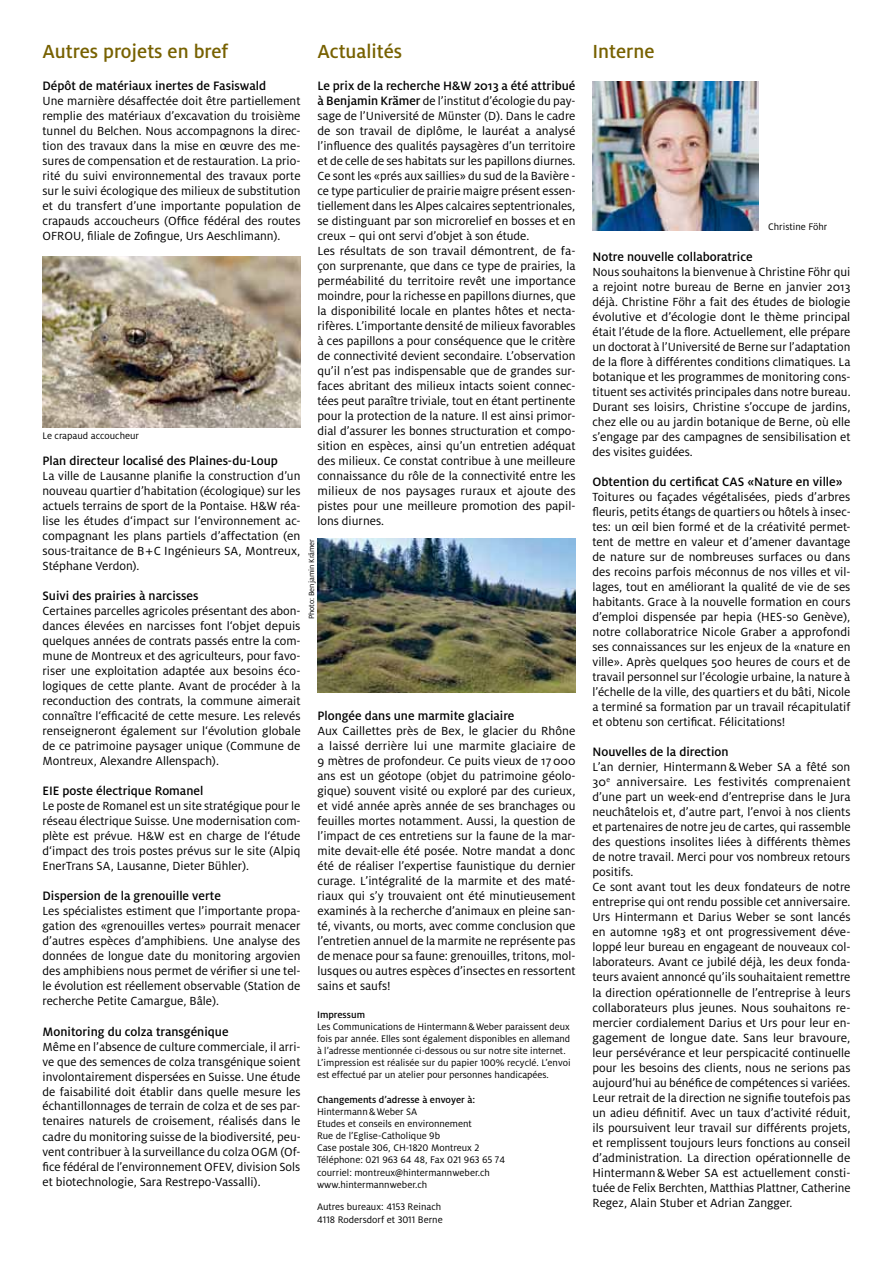
<style>
.page{position:relative;width:893px;height:1263px;background:#fff}
.page>*{position:absolute;margin:0;border:0;box-sizing:border-box;transform-origin:0 0}
.t1{font:500 21px "Milo";color:#776100}
.t2{font:500 13.5px "Milo";color:#000}
.t3{font:13.05px/15px "Milo";color:#000;text-align:justify}
.t4{font:10.5px/12.1px "Milo LF";color:#000}
.t5{font:500 10.5px "Milo LF";color:#000}
.t6{font:8.25px "Milo";color:#000}
.s1{font-weight:500;font-size:13.5px}
</style>
<div class="page">
<img style="left:43px;top:256px;width:257px;height:171px">
<img style="left:317px;top:538px;width:258px;height:154px">
<img style="left:592px;top:81px;width:167px;height:150px">
<h1 class="t1" style="left:43px;top:39px;width:187px">Autres projets en bref</h1>
<p class="t2" style="left:43px;top:78px;width:225px">Dépôt de matériaux inertes de Fasiswald</p>
<p class="t3" style="left:43px;top:94px;width:260px">Une marnière désaffectée doit être partiellement remplie des matériaux d’excavation du troisième tunnel du Belchen. Nous accompagnons la direc&shy;tion des travaux dans la mise en œuvre des me&shy;sures de compensation et de restauration. La prio&shy;rité du suivi environnemental des travaux porte sur le suivi écologique des milieux de substitution et du transfert d’une importante population de crapauds accoucheurs (Office fédéral des routes OFROU, filiale de Zofingue, Urs Aeschlimann).</p>
<p class="t4" style="left:43px;top:430px;width:98px">Le crapaud accoucheur</p>
<p class="t2" style="left:43px;top:453px;width:237px">Plan directeur localisé des Plaines-du-Loup</p>
<p class="t3" style="left:43px;top:469px;width:260px">La ville de Lausanne planifie la construction d’un nouveau quartier d’habitation (écologique) sur les actuels terrains de sport de la Pontaise. H&amp;W réa&shy;lise les études d‘impact sur l‘environnement ac&shy;compagnant les plans partiels d’affectation (en sous-traitance de B+C Ingénieurs SA, Montreux, Stéphane Verdon).</p>
<p class="t2" style="left:43px;top:588px;width:157px">Suivi des prairies à narcisses</p>
<p class="t3" style="left:43px;top:604px;width:260px">Certaines parcelles agricoles présentant des abon&shy;dances élevées en narcisses font l‘objet depuis quelques années de contrats passés entre la com&shy;mune de Montreux et des agriculteurs, pour favo&shy;riser une exploitation adaptée aux besoins éco&shy;logiques de cette plante. Avant de procéder à la reconduction des contrats, la commune aimerait connaître l‘efficacité de cette mesure. Les relevés renseigneront également sur l‘évolution globale de ce patrimoine paysager unique (Commune de Montreux, Alexandre Allenspach).</p>
<p class="t2" style="left:43px;top:783px;width:162px">EIE poste électrique Romanel</p>
<p class="t3" style="left:43px;top:799px;width:260px">Le poste de Romanel est un site stratégique pour le réseau électrique Suisse. Une modernisation com&shy;plète est prévue. H&amp;W est en charge de l‘étude d‘impact des trois postes prévus sur le site (Alpiq EnerTrans SA, Lausanne, Dieter Bühler).</p>
<p class="t2" style="left:43px;top:888px;width:180px">Dispersion de la grenouille verte</p>
<p class="t3" style="left:43px;top:904px;width:260px">Les spécialistes estiment que l’importante propa&shy;gation des «grenouilles vertes» pourrait menacer d’autres espèces d’amphibiens. Une analyse des données de longue date du monitoring argovien des amphibiens nous permet de vérifier si une tel&shy;le évolution est réellement observable (Station de recherche Petite Camargue, Bâle).</p>
<p class="t2" style="left:43px;top:1023px;width:188px">Monitoring du colza transgénique</p>
<p class="t3" style="left:43px;top:1039px;width:260px">Même en l’absence de culture commerciale, il arri&shy;ve que des semences de colza transgénique soient involontairement dispersées en Suisse. Une étude de faisabilité doit établir dans quelle mesure les échantillonnages de terrain de colza et de ses par&shy;tenaires naturels de croisement, réalisés dans le cadre du monitoring suisse de la biodiversité, peu&shy;vent contribuer à la surveillance du colza OGM (Of&shy;fice fédéral de l’environnement OFEV, division Sols et biotechnologie, Sara Restrepo-Vassalli).</p>
<h1 class="t1" style="left:317px;top:39px;width:86px">Actualités</h1>
<p class="t2" style="left:317px;top:78px;width:259px">Le prix de la recherche H&amp;W 2013 a été attribué</p>
<p class="t3" style="left:317px;top:94px;width:260px;text-align:left"><span class="s1">à Benjamin Krämer</span> de l’institut d’écologie du pay&shy;sage de l’Université de Münster (D). Dans le cadre de son travail de diplôme, le lauréat a analysé l’influence des qualités paysagères d’un territoire et de celle de ses habitats sur les papillons diurnes.<br>Ce sont les «prés aux saillies» du sud de la Bavière - ce type particulier de prairie maigre présent essen&shy;tiellement dans les Alpes calcaires septentrionales, se distinguant par son microrelief en bosses et en creux – qui ont servi d’objet à son étude.<br>Les résultats de son travail démontrent, de fa&shy;çon surprenante, que dans ce type de prairies, la perméabilité du territoire revêt une importance moindre, pour la richesse en papillons diurnes, que la disponibilité locale en plantes hôtes et necta&shy;rifères. L’importante densité de milieux favorables à ces papillons a pour conséquence que le critère de connectivité devient secondaire. L’observation qu’il n’est pas indispensable que de grandes sur&shy;faces abritant des milieux intacts soient connec&shy;tées peut paraître triviale, tout en étant pertinente pour la protection de la nature. Il est ainsi primor&shy;dial d’assurer les bonnes structuration et compo&shy;sition en espèces, ainsi qu’un entretien adéquat des milieux. Ce constat contribue à une meilleure connaissance du rôle de la connectivité entre les milieux de nos paysages ruraux et ajoute des pistes pour une meilleure promotion des papil&shy;lons diurnes.</p>
<p class="t6" style="left:307px;top:619px;width:82px;rotate:-90deg">Photo: Benjamin Krämer</p>
<p class="t2" style="left:317px;top:708px;width:198px">Plongée dans une marmite glaciaire</p>
<p class="t3" style="left:317px;top:724px;width:260px">Aux Caillettes près de Bex, le glacier du Rhône a laissé derrière lui une marmite glaciaire de 9 mètres de profondeur. Ce puits vieux de 17000 ans est un géotope (objet du patrimoine géolo&shy;gique) souvent visité ou exploré par des curieux, et vidé année après année de ses branchages ou feuilles mortes notamment. Aussi, la question de l’impact de ces entretiens sur la faune de la mar&shy;mite devait-elle été posée. Notre mandat a donc été de réaliser l’expertise faunistique du dernier curage. L’intégralité de la marmite et des maté&shy;riaux qui s’y trouvaient ont été minutieusement examinés à la recherche d’animaux en pleine san&shy;té, vivants, ou morts, avec comme conclusion que l’entretien annuel de la marmite ne représente pas de menace pour sa faune: grenouilles, tritons, mol&shy;lusques ou autres espèces d’insectes en ressortent sains et saufs!</p>
<p class="t5" style="left:317px;top:1008px;width:50px">Impressum</p>
<p class="t4" style="left:317px;top:1020px;width:255px">Les Communications de Hintermann&amp;Weber paraissent deux fois par année. Elles sont également disponibles en allemand à l’adresse mentionnée ci-dessous ou sur notre site internet.<br>L’impression est réalisée sur du papier 100% recyclé. L’envoi est effectué par un atelier pour personnes handicapées.</p>
<p class="t5" style="left:317px;top:1093px;width:160px">Changements d’adresse à envoyer à:</p>
<p class="t4" style="left:317px;top:1105px;width:190px">Hintermann&amp;Weber SA<br>Etudes et conseils en environnement<br>Rue de l’Eglise-Catholique 9b<br>Case postale 306, CH-1820 Montreux 2<br>Téléphone: 021 963 64 48, Fax 021 963 65 74 courriel: montreux@hintermannweber.ch www.hintermannweber.ch</p>
<p class="t4" style="left:317px;top:1201px;width:127px">Autres bureaux: 4153 Reinach<br>4118 Rodersdorf et 3011 Berne</p>
<h1 class="t1" style="left:592px;top:39px;width:64px">Interne</h1>
<p class="t4" style="left:768px;top:220px;width:61px">Christine Föhr</p>
<p class="t2" style="left:592px;top:249px;width:162px">Notre nouvelle collaboratrice</p>
<p class="t3" style="left:592px;top:265px;width:260px">Nous souhaitons la bienvenue à Christine Föhr qui a rejoint notre bureau de Berne en janvier 2013 déjà. Christine Föhr a fait des études de biologie évolutive et d’écologie dont le thème principal était l’étude de la flore. Actuellement, elle prépare un doctorat à l’Université de Berne sur l’adaptation de la flore à différentes conditions climatiques. La botanique et les programmes de monitoring cons&shy;tituent ses activités principales dans notre bureau.<br>Durant ses loisirs, Christine s’occupe de jardins, chez elle ou au jardin botanique de Berne, où elle s’engage par des campagnes de sensibilisation et des visites guidées.</p>
<p class="t2" style="left:592px;top:474px;width:252px">Obtention du certificat CAS «Nature en ville»</p>
<p class="t3" style="left:592px;top:490px;width:260px">Toitures ou façades végétalisées, pieds d’arbres fleuris, petits étangs de quartiers ou hôtels à insec&shy;tes: un œil bien formé et de la créativité permet&shy;tent de mettre en valeur et d’amener davantage de nature sur de nombreuses surfaces ou dans des recoins parfois méconnus de nos villes et vil&shy;lages, tout en améliorant la qualité de vie de ses habitants. Grace à la nouvelle formation en cours d’emploi dispensée par hepia (HES-so Genève), notre collaboratrice Nicole Graber a approfondi ses connaissances sur les enjeux de la «nature en ville». Après quelques 500 heures de cours et de travail personnel sur l’écologie urbaine, la nature à l’échelle de la ville, des quartiers et du bâti, Nicole a terminé sa formation par un travail récapitulatif et obtenu son certificat. Félicitations!</p>
<p class="t2" style="left:592px;top:744px;width:138px">Nouvelles de la direction</p>
<p class="t3" style="left:592px;top:760px;width:260px;text-align:left">L’an dernier, Hintermann&amp;Weber SA a fêté son 30<sup>e</sup> anniversaire. Les festivités comprenaient d’une part un week-end d’entreprise dans le Jura neuchâtelois et, d’autre part, l’envoi à nos clients et partenaires de notre jeu de cartes, qui rassemble des questions insolites liées à différents thèmes de notre travail. Merci pour vos nombreux retours positifs.<br>Ce sont avant tout les deux fondateurs de notre entreprise qui ont rendu possible cet anniversaire.<br>Urs Hintermann et Darius Weber se sont lancés en automne 1983 et ont progressivement déve&shy;loppé leur bureau en engageant de nouveaux col&shy;laborateurs. Avant ce jubilé déjà, les deux fonda&shy;teurs avaient annoncé qu’ils souhaitaient remettre la direction opérationnelle de l’entreprise à leurs collaborateurs plus jeunes. Nous souhaitons re&shy;mercier cordialement Darius et Urs pour leur en&shy;gagement de longue date. Sans leur bravoure, leur persévérance et leur perspicacité continuelle pour les besoins des clients, nous ne serions pas aujourd’hui au bénéfice de compétences si variées.<br>Leur retrait de la direction ne signifie toutefois pas un adieu définitif. Avec un taux d’activité réduit, ils poursuivent leur travail sur différents projets, et remplissent toujours leurs fonctions au conseil d’administration. La direction opérationnelle de Hintermann&amp;Weber SA est actuellement consti&shy;tuée de Felix Berchten, Matthias Plattner, Catherine Regez, Alain Stuber et Adrian Zangger.</p>
</div>
